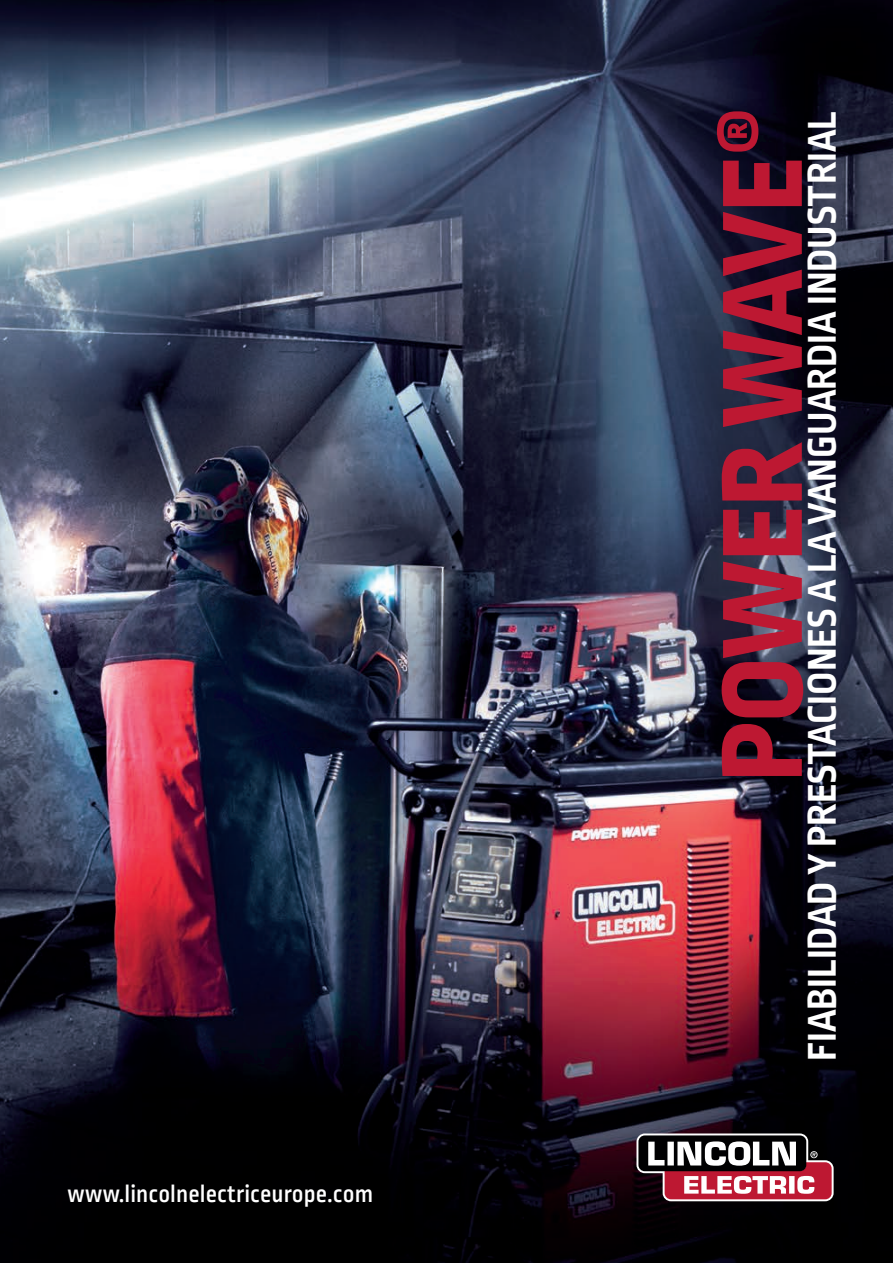
<style>
.page{position:relative;width:893px;height:1263px;background:#fff}
.page>*{position:absolute;margin:0;border:0;box-sizing:border-box;transform-origin:0 0}
.t1{font:800 120.15px "Ropa Sans Pro";color:#bd1832}
.t2{font:700 42.3px "Ropa Sans Pro";color:#fff}
.www{font:500 25.5px "Ropa Sans Pro";letter-spacing:.005em;color:#fff}
.s1{font-size:102.45px}
</style>
<div class="page">
<img style="left:0;top:0;width:893px;height:1263px">
<svg style="left:636px;top:1133px;width:198px;height:68px"></svg>
<p class="www" style="left:68px;top:1179px;width:307px">www.lincolnelectriceurope.com</p>
<p class="t1" style="left:692px;top:781px;width:676px;rotate:-90deg">POWER WAVE<span class="s1">®</span></p>
<p class="t2" style="left:798px;top:1061px;width:952px;rotate:-90deg">FIABILIDAD Y PRESTACIONES A LA VANGUARDIA INDUSTRIAL</p>
</div>
